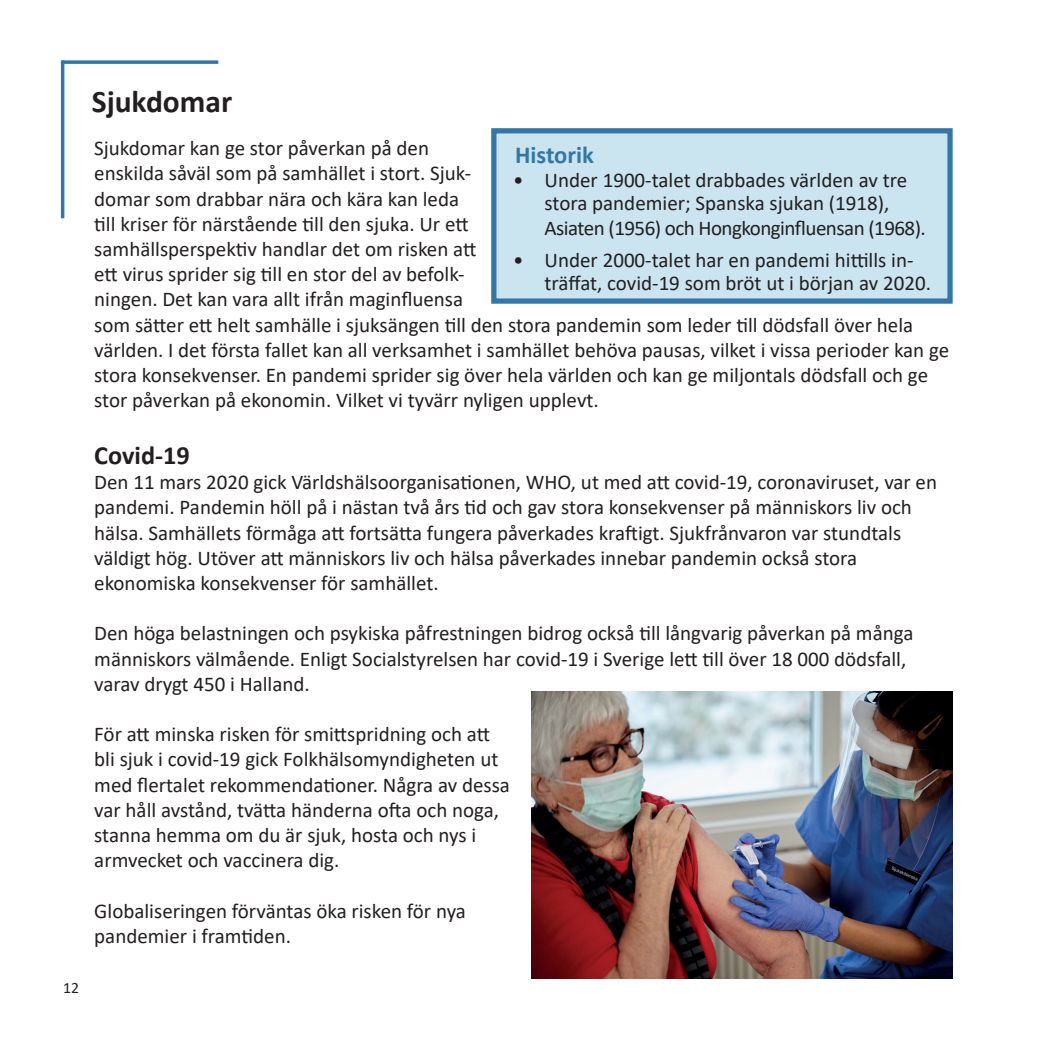
<style>
.page{position:relative;width:1042px;height:1042px;background:#fff}
.page>*{position:absolute;margin:0;border:0;box-sizing:border-box;transform-origin:0 0}
.Rubrik_2{font:700 31.5px "Calibri";color:#231f20}
.Rubrik_3{font:700 26.25px "Calibri";color:#231f20}
.Rubrik_i_faktaruta{font:700 24.5px "Calibri";color:#3377a8}
.Brödtext_-_löpande{font:21px/25.2px "Calibri";color:#231f20}
.Brödtext_-_löpande-2{font:21px "Calibri";letter-spacing:-.025em;color:#231f20}
.t1{font:15.75px "Calibri";color:#231f20}
</style>
<div class="page">
<hr style="left:61px;top:60px;width:3px;height:158px;background:#3377a8">
<svg style="left:62px;top:60px;width:156px;height:4px"></svg>
<img style="left:532px;top:691px;width:420px;height:287px">
<div style="left:491px;top:128px;width:461px;height:176px;background:#cae4f0;border:5px solid #3377a8"></div>
<p class="t1" style="left:63px;top:976px;width:17px">12</p>
<h2 class="Rubrik_2" style="left:92px;top:79px;width:142px">Sjukdomar</h2>
<p class="Brödtext_-_löpande" style="left:94px;top:135px;width:336px">Sjukdomar kan ge stor påverkan på den</p>
<p class="Brödtext_-_löpande" style="left:94px;top:160px;width:856px">enskilda såväl som på samhället i stort. Sjuk-<br>domar som drabbar nära och kära kan leda<br>till kriser för närstående till den sjuka. Ur ett<br>samhällsperspektiv handlar det om risken att<br>ett virus sprider sig till en stor del av befolk-<br>ningen. Det kan vara allt ifrån maginfluensa<br>som sätter ett helt samhälle i sjuksängen till den stora pandemin som leder till dödsfall över hela världen. I det första fallet kan all verksamhet i samhället behöva pausas, vilket i vissa perioder kan ge stora konsekvenser. En pandemi sprider sig över hela världen och kan ge miljontals dödsfall och ge stor påverkan på ekonomin. Vilket vi tyvärr nyligen upplevt.</p>
<h3 class="Rubrik_3" style="left:94px;top:436px;width:97px">Covid-19</h3>
<p class="Brödtext_-_löpande" style="left:94px;top:469px;width:844px">Den 11 mars 2020 gick Världshälsoorganisationen, WHO, ut med att covid-19, coronaviruset, var en pandemi. Pandemin höll på i nästan två års tid och gav stora konsekvenser på människors liv och hälsa. Samhällets förmåga att fortsätta fungera påverkades kraftigt. Sjukfrånvaron var stundtals</p>
<p class="Brödtext_-_löpande" style="left:94px;top:544px;width:764px">väldigt hög. Utöver att människors liv och hälsa påverkades innebar pandemin också stora</p>
<p class="Brödtext_-_löpande" style="left:94px;top:570px;width:346px">ekonomiska konsekvenser för samhället.</p>
<p class="Brödtext_-_löpande" style="left:94px;top:620px;width:820px">Den höga belastningen och psykiska påfrestningen bidrog också till långvarig påverkan på många människors välmående. Enligt Socialstyrelsen har covid-19 i Sverige lett till över 18 000 dödsfall, varav drygt 450 i Halland.</p>
<p class="Brödtext_-_löpande" style="left:94px;top:721px;width:417px">För att minska risken för smittspridning och att bli sjuk i covid-19 gick Folkhälsomyndigheten ut med flertalet rekommendationer. Några av dessa var håll avstånd, tvätta händerna ofta och noga, stanna hemma om du är sjuk, hosta och nys i armvecket och vaccinera dig.</p>
<p class="Brödtext_-_löpande" style="left:94px;top:897px;width:373px">Globaliseringen förväntas öka risken för nya</p>
<p class="Brödtext_-_löpande" style="left:94px;top:922px;width:198px">pandemier i framtiden.</p>
<h3 class="Rubrik_i_faktaruta" style="left:515px;top:137px;width:80px">Historik</h3>
<p class="Brödtext_-_löpande" style="left:544px;top:169px;width:364px;line-height:22.8px;text-indent:-32px">• Under 1900-talet drabbades världen av tre stora pandemier; Spanska sjukan (1918),</p>
<p class="Brödtext_-_löpande-2" style="left:544px;top:214px;width:383px">Asiaten (1956) och Hongkonginfluensan (1968).</p>
<p class="Brödtext_-_löpande" style="left:544px;top:248px;width:388px;line-height:22.8px;text-indent:-32px">• Under 2000-talet har en pandemi hittills in&shy;träffat, covid-19 som bröt ut i början av 2020.</p>
</div>
